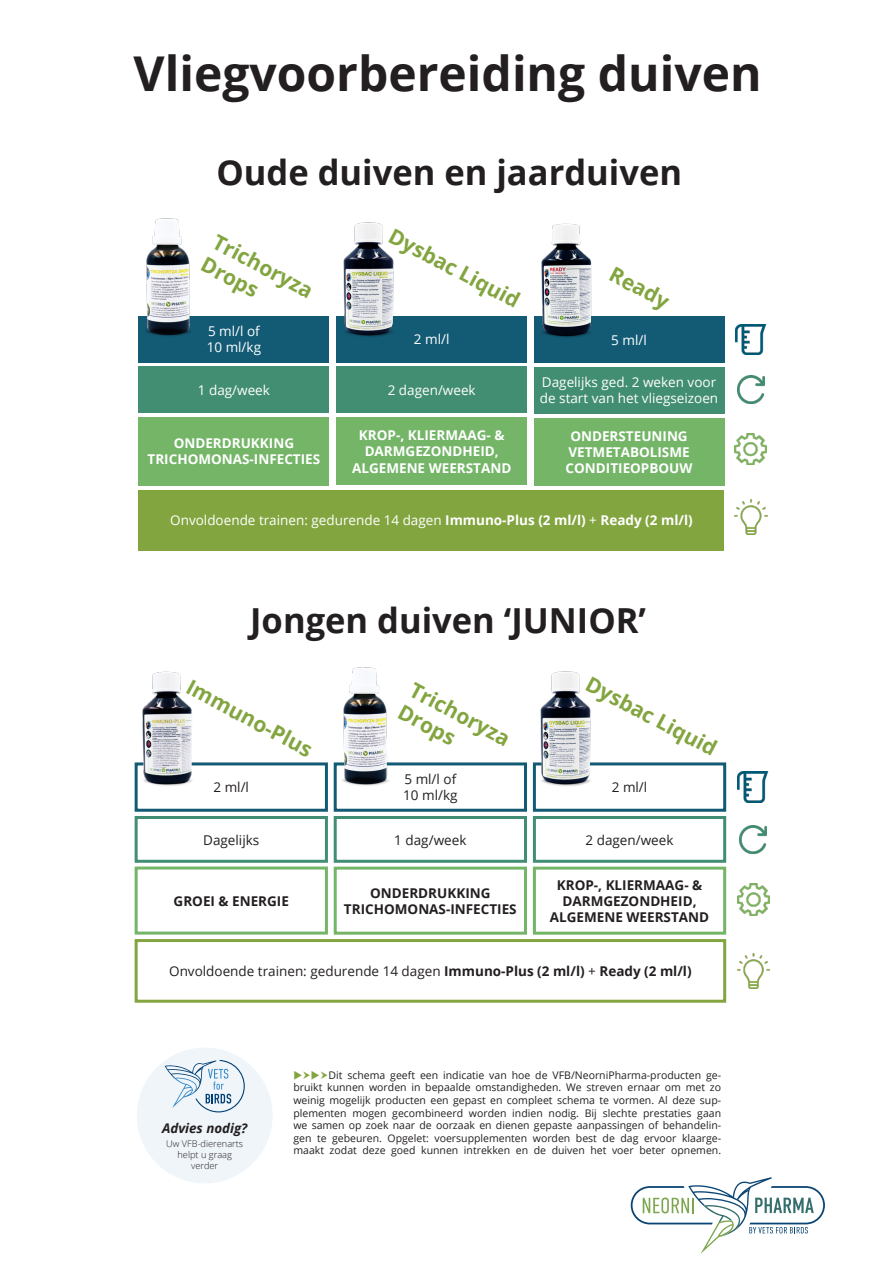
<style>
.page{position:relative;width:893px;height:1263px;background:#fff}
.page>*{position:absolute;margin:0;border:0;box-sizing:border-box;transform-origin:0 0}
.t1{font:700 48px "Open Sans";color:#231f20}
.t2{font:700 34.5px "Open Sans";color:#231f20}
.t3{font:700 21px/25.2px "Open Sans";color:#83a540}
.t4{font:13.5px/16.2px "Open Sans";color:#fff}
.t5{font:700 13.5px/16.2px "Open Sans";color:#fff;text-align:center}
.t6{font:13.5px "Open Sans";color:#231f20}
.t7{font:700 13.5px/16.2px "Open Sans";color:#231f20;text-align:center}
.t8{font:italic 700 13.35px "Open Sans";color:#231f20}
.t9{font:10.5px/12.6px "Open Sans";color:#231f20;text-align:justify}
.t10{font:300 9.3px/11.1px "Open Sans";color:#231f20;text-align:center}
.s1{font-weight:700}
.s2{color:#83a540}
</style>
<div class="page">
<div style="left:334px;top:762px;width:193px;height:50px;border:3px solid #135b75"></div>
<div style="left:139px;top:316px;width:190px;height:46px;background:#135b75"></div>
<div style="left:337px;top:316px;width:190px;height:46px;background:#135b75"></div>
<div style="left:534px;top:316px;width:190px;height:47px;background:#135b75"></div>
<img style="left:736px;top:324px;width:30px;height:31px">
<img style="left:734px;top:500px;width:34px;height:34px">
<img style="left:735px;top:433px;width:32px;height:32px">
<div style="left:139px;top:367px;width:190px;height:46px;background:#428e72"></div>
<div style="left:139px;top:417px;width:190px;height:68px;background:#74b568"></div>
<div style="left:139px;top:490px;width:585px;height:60px;background:#83a540"></div>
<div style="left:337px;top:367px;width:190px;height:46px;background:#428e72"></div>
<div style="left:534px;top:367px;width:190px;height:46px;background:#428e72"></div>
<div style="left:337px;top:418px;width:190px;height:67px;background:#74b568"></div>
<div style="left:534px;top:418px;width:190px;height:67px;background:#74b568"></div>
<div style="left:135px;top:762px;width:193px;height:50px;border:3px solid #135b75"></div>
<div style="left:533px;top:762px;width:193px;height:50px;border:3px solid #135b75"></div>
<img style="left:738px;top:772px;width:30px;height:30px">
<img style="left:739px;top:825px;width:28px;height:28px">
<img style="left:737px;top:954px;width:33px;height:34px">
<img style="left:737px;top:884px;width:32px;height:31px">
<div style="left:135px;top:816px;width:193px;height:47px;border:3px solid #428e72"></div>
<div style="left:533px;top:816px;width:193px;height:47px;border:3px solid #428e72"></div>
<div style="left:135px;top:866px;width:193px;height:68px;border:3px solid #74b568"></div>
<div style="left:533px;top:867px;width:193px;height:68px;border:3px solid #74b568"></div>
<div style="left:135px;top:939px;width:591px;height:64px;border:3px solid #83a540"></div>
<img style="left:134px;top:671px;width:93px;height:127px">
<img style="left:138px;top:218px;width:53px;height:132px">
<img style="left:336px;top:222px;width:58px;height:128px">
<img style="left:541px;top:223px;width:51px;height:114px">
<div style="left:334px;top:816px;width:193px;height:47px;border:3px solid #428e72"></div>
<div style="left:334px;top:867px;width:193px;height:68px;border:3px solid #74b568"></div>
<img style="left:737px;top:376px;width:28px;height:27px">
<svg style="left:631px;top:1177px;width:194px;height:77px"></svg>
<img style="left:325px;top:667px;width:75px;height:121px">
<img style="left:525px;top:671px;width:79px;height:128px">
<div style="left:137px;top:1047px;width:136px;height:136px;background:#f0f5fa;border-radius:50%"></div>
<svg style="left:165px;top:1060px;width:80px;height:52px"></svg>
<p class="t1" style="left:134px;top:39px;width:629px">Vliegvoorbereiding duiven</p>
<p class="t2" style="left:216px;top:148px;width:467px">Oude duiven en jaarduiven</p>
<p class="t3" style="left:397px;top:222px;width:146px;rotate:28deg">Dysbac Liquid</p>
<p class="t3" style="left:221px;top:229px;width:112px;rotate:28deg">Trichoryza<br>Drops</p>
<p class="t3" style="left:617px;top:261px;width:66px;rotate:28deg">Ready</p>
<p class="t4" style="left:208px;top:323px;width:53px">5 ml/l of</p>
<p class="t4" style="left:207px;top:339px;width:56px">10 ml/kg</p>
<p class="t4" style="left:198px;top:381px;width:74px">1 dag/week</p>
<p class="t5" style="left:148px;top:435px;width:174px">ONDERDRUKKING<br>TRICHOMONAS-INFECTIES</p>
<p class="t4" style="left:414px;top:331px;width:37px">2 ml/l</p>
<p class="t4" style="left:611px;top:331px;width:37px">5 ml/l</p>
<p class="t4" style="left:388px;top:381px;width:89px">2 dagen/week</p>
<p class="t4" style="left:540px;top:374px;width:180px">Dagelijks ged. 2 weken voor de start van het vliegseizoen</p>
<p class="t5" style="left:352px;top:427px;width:161px">KROP-, KLIERMAAG- &amp;<br>DARMGEZONDHEID,<br>ALGEMENE WEERSTAND</p>
<p class="t5" style="left:570px;top:427px;width:119px">ONDERSTEUNING</p>
<p class="t5" style="left:568px;top:443px;width:123px">VETMETABOLISME</p>
<p class="t5" style="left:566px;top:460px;width:128px">CONDITIEOPBOUW</p>
<p class="t4" style="left:170px;top:512px;width:524px">Onvoldoende trainen: gedurende 14 dagen <span class="s1">Immuno-Plus (2 ml/l)</span> + <span class="s1">Ready (2 ml/l)</span></p>
<p class="t2" style="left:250px;top:596px;width:397px">Jongen duiven ‘JUNIOR’</p>
<p class="t3" style="left:194px;top:674px;width:141px;rotate:28deg">Immuno-Plus</p>
<p class="t3" style="left:418px;top:676px;width:112px;rotate:28deg">Trichoryza<br>Drops</p>
<p class="t3" style="left:594px;top:670px;width:146px;rotate:28deg">Dysbac Liquid</p>
<p class="t6" style="left:404px;top:770px;width:53px">5 ml/l of</p>
<p class="t6" style="left:403px;top:786px;width:56px">10 ml/kg</p>
<p class="t6" style="left:213px;top:778px;width:37px">2 ml/l</p>
<p class="t6" style="left:612px;top:778px;width:37px">2 ml/l</p>
<p class="t6" style="left:203px;top:830px;width:58px">Dagelijks</p>
<p class="t6" style="left:586px;top:830px;width:89px">2 dagen/week</p>
<p class="t6" style="left:394px;top:830px;width:74px">1 dag/week</p>
<p class="t7" style="left:174px;top:892px;width:117px">GROEI &amp; ENERGIE</p>
<p class="t7" style="left:344px;top:884px;width:174px">ONDERDRUKKING<br>TRICHOMONAS-INFECTIES</p>
<p class="t7" style="left:550px;top:876px;width:161px">KROP-, KLIERMAAG- &amp;<br>DARMGEZONDHEID,<br>ALGEMENE WEERSTAND</p>
<p class="t6" style="left:169px;top:962px;width:524px">Onvoldoende trainen: gedurende 14 dagen <span class="s1">Immuno-Plus (2 ml/l)</span> + <span class="s1">Ready (2 ml/l)</span></p>
<p class="t8" style="left:162px;top:1119px;width:87px">Advies nodig?</p>
<p class="t10" style="left:166px;top:1138px;width:79px">Uw VFB-dierenarts helpt u graag verder</p>
<p class="t9" style="left:293px;top:1068px;width:429px"><span class="s2">◆</span> <span class="s2">◆</span> Dit schema geeft een indicatie van hoe de VFB/NeorniPharma-producten ge&shy;bruikt kunnen worden in bepaalde omstandigheden. We streven ernaar om met zo weinig mogelijk producten een gepast en compleet schema te vormen. Al deze sup&shy;plementen mogen gecombineerd worden indien nodig. Bij slechte prestaties gaan we samen op zoek naar de oorzaak en dienen gepaste aanpassingen of behandelin&shy;gen te gebeuren. Opgelet: voersupplementen worden best de dag ervoor klaarge&shy;maakt zodat deze goed kunnen intrekken en de duiven het voer beter opnemen.</p>
</div>
